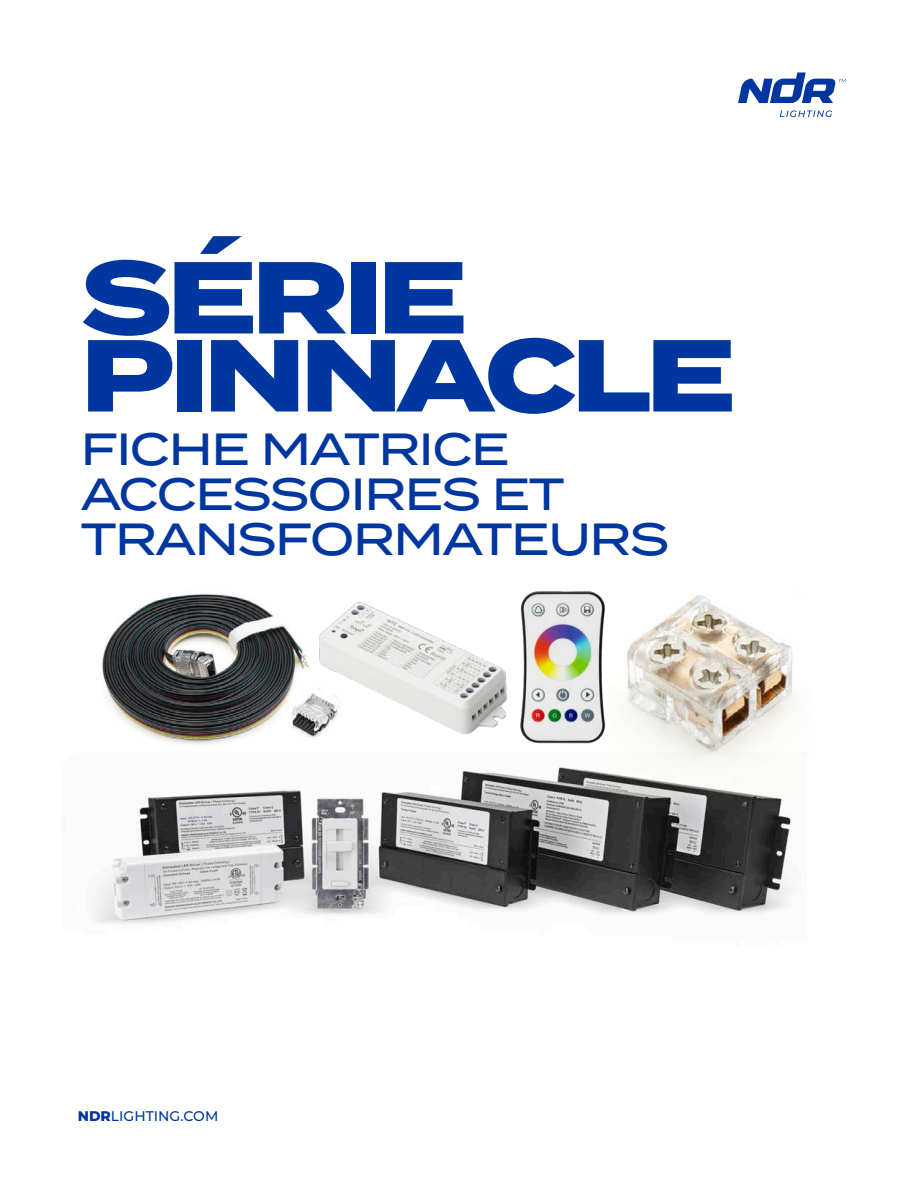
<style>
.page{position:relative;width:918px;height:1188px;background:#fff}
.page>*{position:absolute;margin:0;border:0;box-sizing:border-box;transform-origin:0 0}
.t1{font:800 102px "Termina";letter-spacing:-.05em;color:#0036a0}
.t2{font:500 45px "Termina";letter-spacing:-.03em;color:#0036a0}
.t3{font:500 13.95px "Montserrat";color:#0036a0}
.s1{font-weight:800}
</style>
<div class="page">
<svg style="left:780px;top:110px;width:52px;height:7px"></svg>
<svg style="left:738px;top:72px;width:108px;height:31px"></svg>
<img style="left:525px;top:591px;width:81px;height:153px">
<img style="left:102px;top:594px;width:205px;height:152px">
<img style="left:307px;top:597px;width:218px;height:141px">
<img style="left:92px;top:767px;width:704px;height:157px">
<img style="left:608px;top:595px;width:190px;height:214px">
<p class="t1" style="left:81px;top:221px;width:388px">SÉRIE</p>
<p class="t1" style="left:81px;top:300px;width:657px">PINNACLE</p>
<p class="t2" style="left:81px;top:416px;width:430px">FICHE MATRICE</p>
<p class="t2" style="left:81px;top:461px;width:485px">ACCESSOIRES ET</p>
<p class="t2" style="left:81px;top:506px;width:590px">TRANSFORMATEURS</p>
<p class="t3" style="left:78px;top:1106px;width:142px"><span class="s1">NDR</span>LIGHTING.COM</p>
</div>
